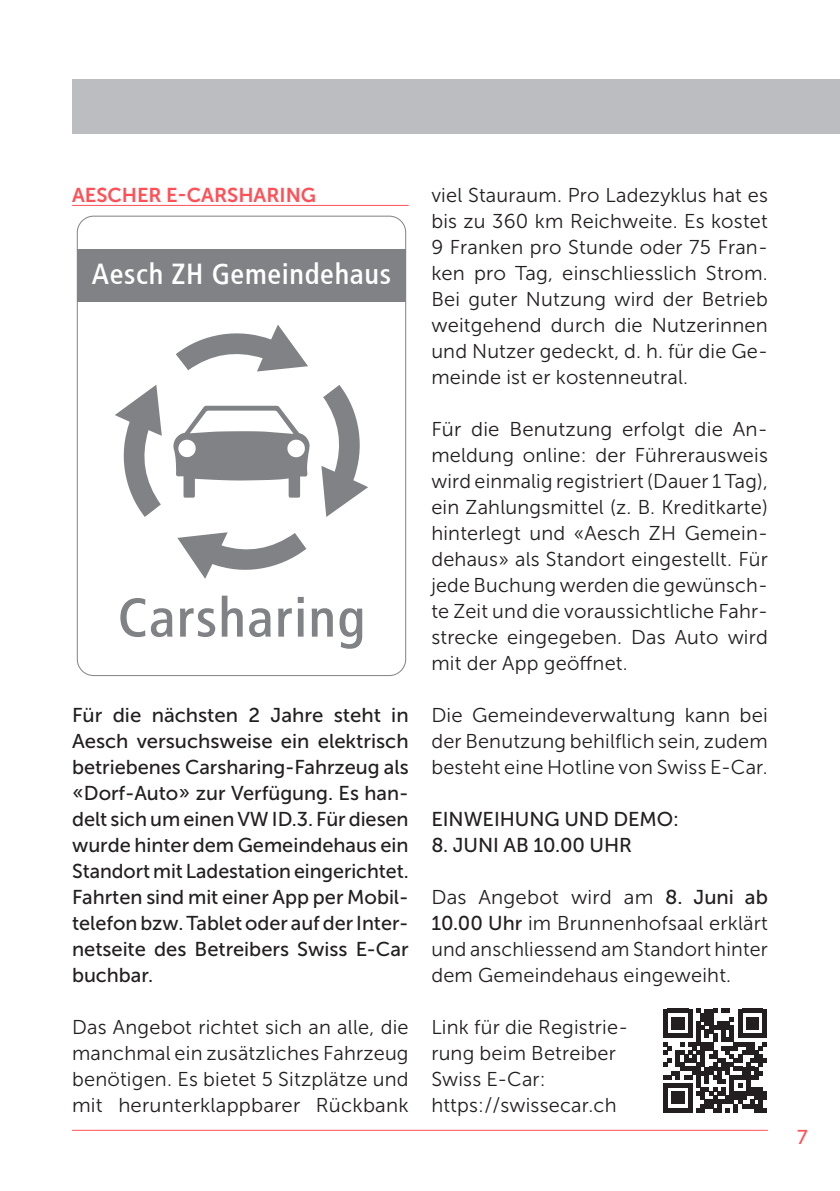
<style>
.page{position:relative;width:840px;height:1191px;background:#fff}
.page>*{position:absolute;margin:0;border:0;box-sizing:border-box;transform-origin:0 0}
.t1{font:54.6px "ASTRA Frutiger Standard";color:#808285}
.t2{font:29px "ASTRA Frutiger Standard";color:#fff}
.t3{font:20px/26px "Museo Sans 300";letter-spacing:.01em;color:#231f20;text-align:justify}
.t4{font:20px/26px "Museo Sans 500";color:#231f20;text-align:justify}
.t5{font:20px "Museo Sans 700";color:#ff5057}
.t6{font:20px "Museo Sans 500";color:#ff5057}
.s1{font-family:"Museo Sans 500"}
</style>
<div class="page">
<div style="left:72px;top:79px;width:767px;height:54px;background:#bcbdc0"></div>
<hr style="left:72px;top:1129px;width:695px;height:1px;background:#ff5057">
<hr style="left:72px;top:205px;width:336px;height:1px;background:#ff5057">
<div style="left:77px;top:249px;width:328px;height:53px;background:#808285"></div>
<svg style="left:176px;top:325px;width:132px;height:46px"></svg>
<svg style="left:177px;top:532px;width:129px;height:47px"></svg>
<svg style="left:115px;top:385px;width:47px;height:132px"></svg>
<svg style="left:321px;top:385px;width:47px;height:132px"></svg>
<svg style="left:173px;top:406px;width:136px;height:91px"></svg>
<svg style="left:663px;top:1008px;width:103px;height:104px"></svg>
<p class="t5" style="left:72px;top:184px;width:245px">AESCHER E-CARSHARING</p>
<h2 class="t2" style="left:91px;top:257px;width:301px">Aesch ZH Gemeindehaus</h2>
<h1 class="t1" style="left:117px;top:585px;width:250px">Carsharing</h1>
<p class="t4" style="left:72px;top:702px;width:338px">Für die nächsten 2 Jahre steht in Aesch versuchsweise ein elektrisch betriebenes Carsharing-Fahrzeug als «Dorf-Auto» zur Verfügung. Es han&shy;delt sich um einen VW ID.3. Für diesen wurde hinter dem Gemeindehaus ein Standort mit Ladestation eingerichtet.<br>Fahrten sind mit einer App per Mobil&shy;telefon bzw. Tablet oder auf der Inter&shy;netseite des Betreibers Swiss E-Car buchbar.</p>
<p class="t3" style="left:72px;top:1014px;width:338px">Das Angebot richtet sich an alle, die manchmal ein zusätzliches Fahrzeug benötigen. Es bietet 5 Sitzplätze und mit herunterklappbarer Rückbank</p>
<p class="t3" style="left:431px;top:182px;width:338px">viel Stauraum. Pro Ladezyklus hat es bis zu 360 km Reichweite. Es kostet 9 Franken pro Stunde oder 75 Fran&shy;ken pro Tag, einschliesslich Strom.<br>Bei guter Nutzung wird der Betrieb weitgehend durch die Nutzerinnen und Nutzer gedeckt, d. h. für die Ge&shy;meinde ist er kostenneutral.</p>
<p class="t3" style="left:431px;top:416px;width:338px">Für die Benutzung erfolgt die An&shy;meldung online: der Führerausweis wird einmalig registriert (Dauer 1 Tag), ein Zahlungsmittel (z. B. Kreditkarte) hinterlegt und «Aesch ZH Gemein&shy;dehaus» als Standort eingestellt. Für jede Buchung werden die gewünsch&shy;te Zeit und die voraussichtliche Fahr&shy;strecke eingegeben. Das Auto wird mit der App geöffnet.</p>
<p class="t3" style="left:431px;top:702px;width:338px">Die Gemeindeverwaltung kann bei der Benutzung behilflich sein, zudem besteht eine Hotline von Swiss E-Car.</p>
<p class="t4" style="left:431px;top:806px;width:249px">EINWEIHUNG UND DEMO:</p>
<p class="t4" style="left:431px;top:832px;width:202px">8. JUNI AB 10.00 UHR</p>
<p class="t3" style="left:431px;top:884px;width:338px">Das Angebot wird am <span class="s1">8. Juni ab 10.00 Uhr</span> im Brunnenhofsaal erklärt und anschliessend am Standort hinter dem Gemeindehaus eingeweiht.</p>
<p class="t3" style="left:431px;top:1014px;width:198px;text-align:left">Link für die Registrie&shy;rung beim Betreiber<br>Swiss E-Car: https://swissecar.ch</p>
<p class="t6" style="left:796px;top:1126px;width:12px">7</p>
</div>
